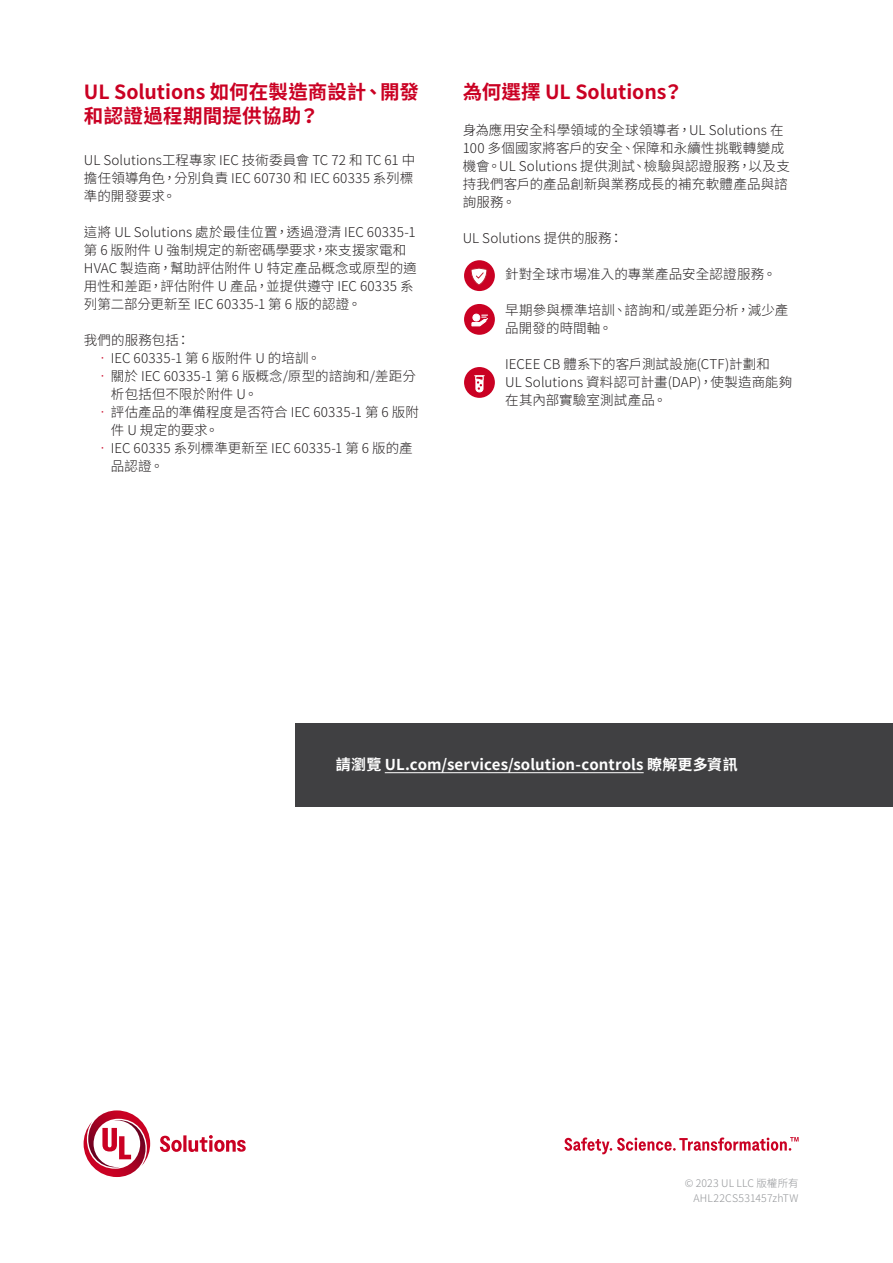
<style>
.page{position:relative;width:893px;height:1263px;background:#fff}
.page>*{position:absolute;margin:0;border:0;box-sizing:border-box;transform-origin:0 0}
.Subhead{font:700 19.5px/24px "Noto Sans CJ Ktc";color:#ca0123}
.CTA{font:700 15px "Noto Sans CJ Ktc";letter-spacing:.01em;color:#fff}
.Body_Copy{font:300 13.5px/18px "Noto Sans CJ Ktc";letter-spacing:.01em;color:#231f20}
.Copyright_Informatio{font:300 10.5px "Noto Sans CJ Ktc";letter-spacing:.015em;color:#939598}
.s1{color:#ca0123}
</style>
<div class="page">
<svg style="left:84px;top:1110px;width:162px;height:67px"></svg>
<svg style="left:565px;top:1137px;width:234px;height:17px"></svg>
<div style="left:295px;top:723px;width:598px;height:83px;background:#404042"></div>
<hr style="left:385px;top:772px;width:259px;height:1px;background:#fff">
<div style="left:464px;top:260px;width:31px;height:31px;background:#ca0123;border-radius:50%"></div>
<svg style="left:471px;top:268px;width:16px;height:17px"></svg>
<div style="left:464px;top:304px;width:31px;height:31px;background:#ca0123;border-radius:50%"></div>
<div style="left:473px;top:314px;width:7px;height:7px;border:1px solid #fff;border-radius:50%"></div>
<svg style="left:472px;top:315px;width:16px;height:11px"></svg>
<div style="left:464px;top:367px;width:31px;height:31px;background:#ca0123;border-radius:50%"></div>
<svg style="left:475px;top:375px;width:9px;height:17px"></svg>
<h3 class="Subhead" style="left:84px;top:81px;width:337px">UL Solutions 如何在製造商設計、開發和認證過程期間提供協助？</h3>
<p class="Body_Copy" style="left:84px;top:152px;width:333px">UL Solutions工程專家 IEC 技術委員會 TC 72 和 TC 61 中擔任領導角色，分別負責 IEC 60730 和 IEC 60335 系列標準的開發要求。</p>
<p class="Body_Copy" style="left:84px;top:224px;width:334px">這將 UL Solutions 處於最佳位置，透過澄清 IEC 60335-1第 6 版附件 U 強制規定的新密碼學要求，來支援家電和<br>HVAC 製造商，幫助評估附件 U 特定產品概念或原型的適用性和差距，評估附件 U 產品，並提供遵守 IEC 60335 系列第二部分更新至 IEC 60335-1 第 6 版的認證。</p>
<p class="Body_Copy" style="left:84px;top:332px;width:108px">我們的服務包括：</p>
<p class="Body_Copy" style="left:96px;top:350px;width:226px"><span class="s1">•</span>IEC 60335-1 第 6 版附件 U 的培訓。</p>
<p class="Body_Copy" style="left:111px;top:368px;width:306px;text-indent:-15px"><span class="s1">•</span>關於 IEC 60335-1 第 6 版概念/原型的諮詢和/差距分析包括但不限於附件 U。</p>
<p class="Body_Copy" style="left:111px;top:404px;width:310px;text-indent:-15px"><span class="s1">•</span>評估產品的準備程度是否符合 IEC 60335-1 第 6 版附件 U 規定的要求。</p>
<p class="Body_Copy" style="left:111px;top:440px;width:303px;text-indent:-15px"><span class="s1">•</span>IEC 60335 系列標準更新至 IEC 60335-1 第 6 版的產品認證。</p>
<h3 class="Subhead" style="left:463px;top:81px;width:222px">為何選擇 UL Solutions？</h3>
<p class="Body_Copy" style="left:463px;top:122px;width:329px">身為應用安全科學領域的全球領導者，UL Solutions 在<br>100 多個國家將客戶的安全、保障和永續性挑戰轉變成機會。UL Solutions 提供測試、檢驗與認證服務，以及支持我們客戶的產品創新與業務成長的補充軟體產品與諮詢服務。</p>
<p class="Body_Copy" style="left:463px;top:230px;width:162px">UL Solutions 提供的服務：</p>
<p class="Body_Copy" style="left:505px;top:266px;width:272px">針對全球市場准入的專業產品安全認證服務。</p>
<p class="Body_Copy" style="left:505px;top:302px;width:285px">早期參與標準培訓、諮詢和/或差距分析，減少產品開發的時間軸。</p>
<p class="Body_Copy" style="left:505px;top:356px;width:288px">IECEE CB 體系下的客戶測試設施(CTF)計劃和<br>UL Solutions 資料認可計畫(DAP)，使製造商能夠在其內部實驗室測試產品。</p>
<h6 class="CTA" style="left:336px;top:756px;width:403px">請瀏覽 UL.com/services/solution-controls 瞭解更多資訊</h6>
<p class="Copyright_Informatio" style="left:685px;top:1177px;width:115px">© 2023 UL LLC 版權所有</p>
<p class="Copyright_Informatio" style="left:693px;top:1192px;width:107px">AHL22CS531457zhTW</p>
</div>
